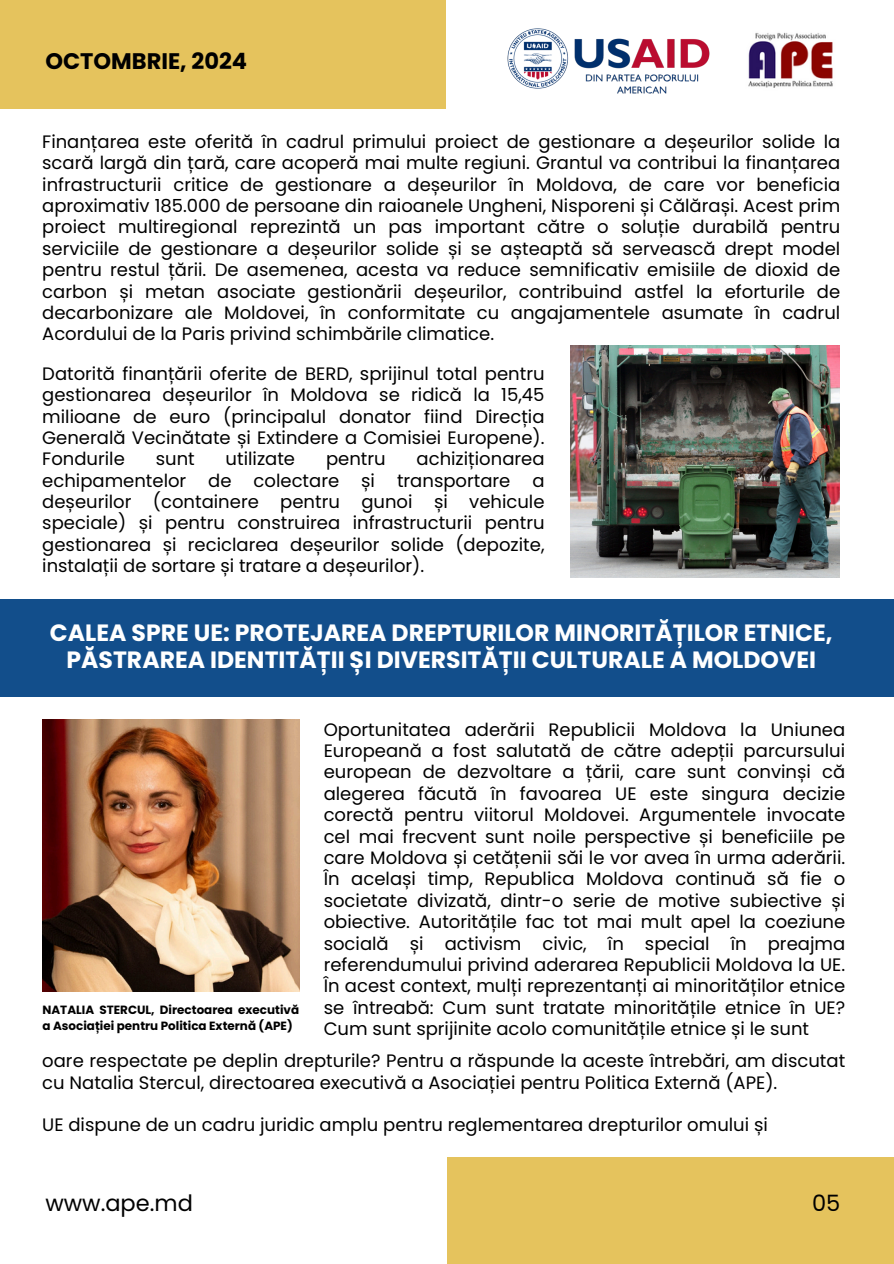
<style>
.page{position:relative;width:894px;height:1264px;background:#fff}
.page>*{position:absolute;margin:0;border:0;box-sizing:border-box;transform-origin:0 0}
.t1{font:700 23.55px/27px "Poppins";color:#fff;text-align:center}
.t2{font:700 22.5px "Poppins";color:#000}
.t3{font:22.5px "Poppins";color:#000}
.t4{font:18px/21.3px "Poppins";color:#000;text-align:justify}
.t5{font:700 12px/15.9px "Poppins";color:#000}
</style>
<div class="page">
<div style="left:0;top:0;width:446px;height:109px;background:#e5c35d"></div>
<div style="left:446px;top:1157px;width:447px;height:106px;background:#e5c35d"></div>
<img style="left:748px;top:32px;width:85px;height:56px">
<img style="left:507px;top:28px;width:203px;height:66px">
<img style="left:570px;top:345px;width:269px;height:232px">
<div style="left:0;top:599px;width:893px;height:97px;background:#124e8b"></div>
<img style="left:42px;top:719px;width:257px;height:272px">
<p class="t2" style="left:45px;top:45px;width:203px">OCTOMBRIE, 2024</p>
<h1 class="t4" style="left:42px;top:131px;width:799px">Finanțarea este oferită în cadrul primului proiect de gestionare a deșeurilor solide la scară largă din țară, care acoperă mai multe regiuni. Grantul va contribui la finanțarea infrastructurii critice de gestionare a deșeurilor în Moldova, de care vor beneficia aproximativ 185.000 de persoane din raioanele Ungheni, Nisporeni și Călărași. Acest prim proiect multiregional reprezintă un pas important către o soluție durabilă pentru serviciile de gestionare a deșeurilor solide și se așteaptă să servească drept model pentru restul țării. De asemenea, acesta va reduce semnificativ emisiile de dioxid de carbon și metan asociate gestionării deșeurilor, contribuind astfel la eforturile de decarbonizare ale Moldovei, în conformitate cu angajamentele asumate în cadrul Acordului de la Paris privind schimbările climatice.</h1>
<p class="t4" style="left:42px;top:363px;width:503px">Datorită finanțării oferite de BERD, sprijinul total pentru gestionarea deșeurilor în Moldova se ridică la 15,45 milioane de euro (principalul donator fiind Direcția Generală Vecinătate și Extindere a Comisiei Europene).<br>Fondurile</p>
<p class="t4" style="left:42px;top:448px;width:503px;text-indent:374px">achiziționarea echipamentelor de colectare și transportare a deșeurilor (containere pentru gunoi și vehicule speciale) și pentru construirea infrastructurii pentru gestionarea și reciclarea deșeurilor solide (depozite, instalații de sortare și tratare a deșeurilor).</p>
<p class="t4" style="left:156px;top:448px;width:40px">sunt</p>
<p class="t4" style="left:225px;top:448px;width:71px">utilizate</p>
<p class="t4" style="left:326px;top:448px;width:61px">pentru</p>
<p class="t1" style="left:50px;top:619px;width:784px">CALEA SPRE UE: PROTEJAREA DREPTURILOR MINORITĂȚILOR ETNICE,<br>PĂSTRAREA IDENTITĂȚII ȘI DIVERSITĂȚII CULTURALE A MOLDOVEI</p>
<h3 class="t4" style="left:323px;top:718px;width:523px">Oportunitatea aderării Republicii Moldova la Uniunea Europeană a fost salutată de către adepții parcursului european de dezvoltare a țării, care sunt convinși că alegerea făcută în favoarea UE este singura decizie corectă pentru viitorul Moldovei. Argumentele invocate cel mai frecvent sunt noile perspective și beneficiile pe care Moldova și cetățenii săi le vor avea în urma aderării.<br>În același timp, Republica Moldova continuă să fie o societate divizată, dintr-o serie de motive subiective și obiective. Autoritățile fac tot mai mult apel la coeziune socială și activism civic, în special în preajma referendumului privind aderarea Republicii Moldova la UE.<br>În acest context, mulți reprezentanți ai minorităților etnice se întreabă: Cum sunt tratate minoritățile etnice în UE?<br>Cum sunt sprijinite acolo comunitățile etnice și le sunt</h3>
<h2 class="t4" style="left:42px;top:1050px;width:804px">oare respectate pe deplin drepturile? Pentru a răspunde la aceste întrebări, am discutat cu Natalia Stercul, directoarea executivă a Asociației pentru Politica Externă (APE).</h2>
<p class="t4" style="left:42px;top:1114px;width:727px">UE dispune de un cadru juridic amplu pentru reglementarea drepturilor omului și</p>
<h3 class="t5" style="left:42px;top:1001px;width:258px">NATALIA STERCUL, Directoarea executivă a Asociației pentru Politica Externă (APE)</h3>
<h3 class="t3" style="left:45px;top:1187px;width:149px">www.ape.md</h3>
<h3 class="t3" style="left:811px;top:1187px;width:30px">05</h3>
</div>
